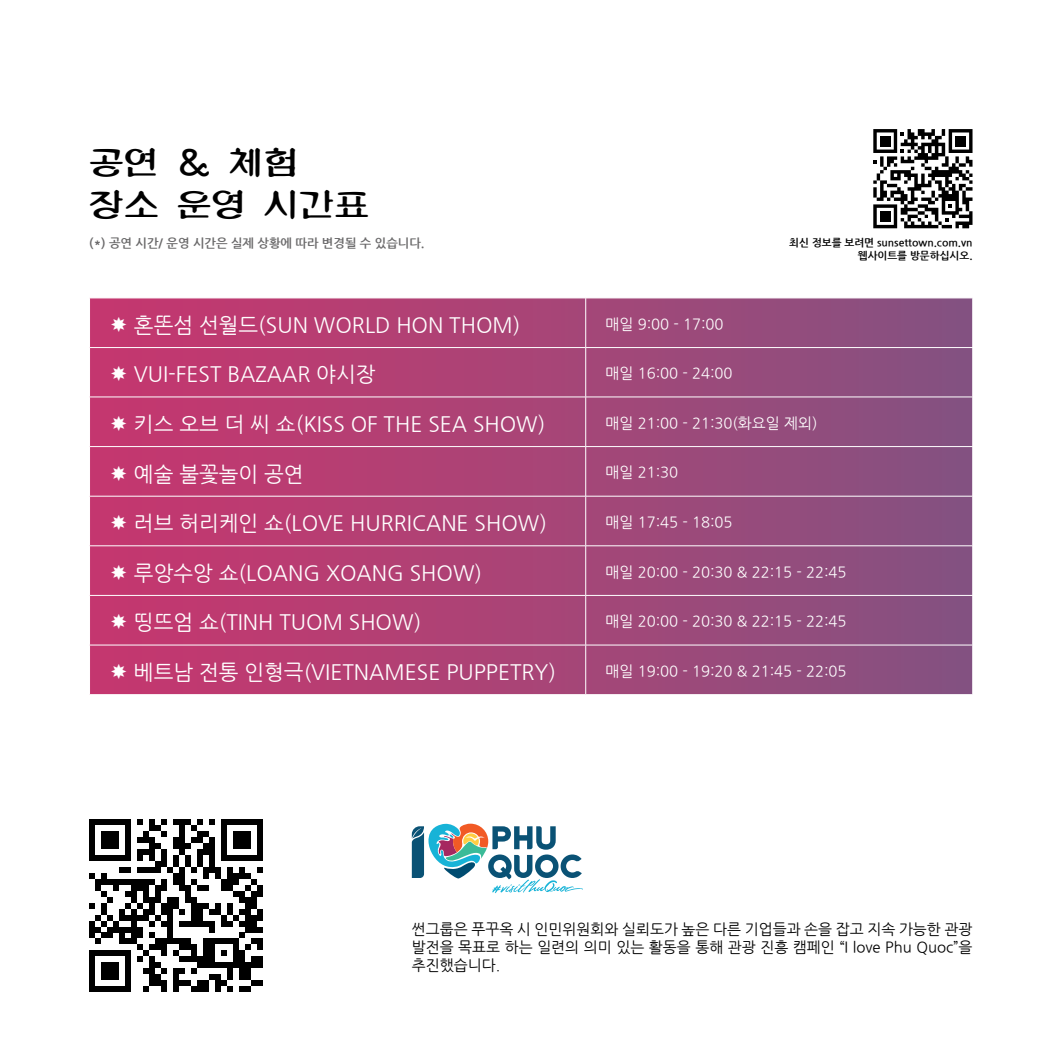
<style>
.page{position:relative;width:1042px;height:1042px;background:#fff}
.page>*{position:absolute;margin:0;border:0;box-sizing:border-box;transform-origin:0 0}
.t1{font:35px/42px "MD Art";color:#000}
.t2{font:21px "Nanum Gothic";color:#fff}
.t3{font:14.88px "Nanum Gothic";color:#fff}
.t4{font:14.88px/17.8px "Nanum Gothic";color:#000;text-align:justify}
.t5{font:700 12.25px "Nanum Gothic";color:#6a696a}
.t6{font:700 10.5px/12.6px "Nanum Gothic";color:#000;text-align:right}
</style>
<div class="page">
<svg style="left:89px;top:819px;width:174px;height:173px"></svg>
<svg style="left:90px;top:299px;width:882px;height:395px;background:#a74577"></svg>
<hr style="left:585px;top:298px;width:1px;height:49px;background:#fff">
<hr style="left:89px;top:347px;width:497px;height:1px;background:#fff">
<hr style="left:586px;top:347px;width:387px;height:1px;background:#fff">
<hr style="left:585px;top:348px;width:1px;height:49px;background:#fff">
<hr style="left:89px;top:397px;width:497px;height:1px;background:#fff">
<hr style="left:586px;top:397px;width:387px;height:1px;background:#fff">
<hr style="left:585px;top:397px;width:1px;height:49px;background:#fff">
<hr style="left:89px;top:446px;width:497px;height:1px;background:#fff">
<hr style="left:586px;top:446px;width:387px;height:1px;background:#fff">
<hr style="left:585px;top:447px;width:1px;height:49px;background:#fff">
<hr style="left:89px;top:496px;width:497px;height:1px;background:#fff">
<hr style="left:586px;top:496px;width:387px;height:1px;background:#fff">
<hr style="left:585px;top:496px;width:1px;height:49px;background:#fff">
<hr style="left:89px;top:545px;width:497px;height:1px;background:#fff">
<hr style="left:586px;top:545px;width:387px;height:1px;background:#fff">
<hr style="left:585px;top:546px;width:1px;height:49px;background:#fff">
<hr style="left:89px;top:595px;width:497px;height:1px;background:#fff">
<hr style="left:586px;top:595px;width:387px;height:1px;background:#fff">
<hr style="left:585px;top:595px;width:1px;height:50px;background:#fff">
<hr style="left:89px;top:645px;width:497px;height:1px;background:#fff">
<hr style="left:586px;top:645px;width:387px;height:1px;background:#fff">
<hr style="left:585px;top:645px;width:1px;height:49px;background:#fff">
<svg style="left:412px;top:823px;width:171px;height:70px"></svg>
<svg style="left:873px;top:129px;width:99px;height:99px"></svg>
<svg style="left:111px;top:316px;width:15px;height:16px"></svg>
<svg style="left:111px;top:366px;width:15px;height:15px"></svg>
<svg style="left:111px;top:415px;width:15px;height:16px"></svg>
<svg style="left:111px;top:465px;width:15px;height:15px"></svg>
<svg style="left:111px;top:515px;width:15px;height:15px"></svg>
<svg style="left:111px;top:564px;width:15px;height:16px"></svg>
<svg style="left:111px;top:614px;width:15px;height:15px"></svg>
<svg style="left:111px;top:663px;width:15px;height:16px"></svg>
<h1 class="t1" style="left:89px;top:145px;width:281px">공연 &amp; 체험 장소 운영 시간표</h1>
<p class="t5" style="left:89px;top:237px;width:337px">(*) 공연 시간/ 운영 시간은 실제 상황에 따라 변경될 수 있습니다.</p>
<p class="t6" style="left:789px;top:237px;width:185px">최신 정보를 보려면 sunsettown.com.vn 웹사이트를 방문하십시오.</p>
<p class="t2" style="left:134px;top:315px;width:388px">혼똔섬 선월드(SUN WORLD HON THOM)</p>
<p class="t3" style="left:605px;top:317px;width:119px">매일 9:00 - 17:00</p>
<p class="t2" style="left:134px;top:365px;width:243px">VUI-FEST BAZAAR 야시장</p>
<p class="t3" style="left:605px;top:366px;width:128px">매일 16:00 - 24:00</p>
<p class="t2" style="left:134px;top:414px;width:413px">키스 오브 더 씨 쇼(KISS OF THE SEA SHOW)</p>
<p class="t3" style="left:605px;top:416px;width:213px">매일 21:00 - 21:30(화요일 제외)</p>
<p class="t2" style="left:134px;top:464px;width:171px">예술 불꽃놀이 공연</p>
<p class="t3" style="left:605px;top:465px;width:74px">매일 21:30</p>
<p class="t2" style="left:134px;top:513px;width:415px">러브 허리케인 쇼(LOVE HURRICANE SHOW)</p>
<p class="t3" style="left:605px;top:515px;width:128px">매일 17:45 - 18:05</p>
<p class="t2" style="left:134px;top:563px;width:350px">루앙수앙 쇼(LOANG XOANG SHOW)</p>
<p class="t3" style="left:605px;top:565px;width:242px">매일 20:00 - 20:30 &amp; 22:15 - 22:45</p>
<p class="t2" style="left:134px;top:612px;width:289px">띵뜨엄 쇼(TINH TUOM SHOW)</p>
<p class="t3" style="left:605px;top:614px;width:242px">매일 20:00 - 20:30 &amp; 22:15 - 22:45</p>
<p class="t2" style="left:134px;top:662px;width:424px">베트남 전통 인형극(VIETNAMESE PUPPETRY)</p>
<p class="t3" style="left:605px;top:664px;width:242px">매일 19:00 - 19:20 &amp; 21:45 - 22:05</p>
<p class="t4" style="left:412px;top:920px;width:562px">썬그룹은 푸꾸옥 시 인민위원회와 실뢰도가 높은 다른 기업들과 손을 잡고 지속 가능한 관광 발전을 목표로 하는 일련의 의미 있는 활동을 통해 관광 진흥 캠페인 “I love Phu Quoc”을 추진했습니다.</p>
</div>
